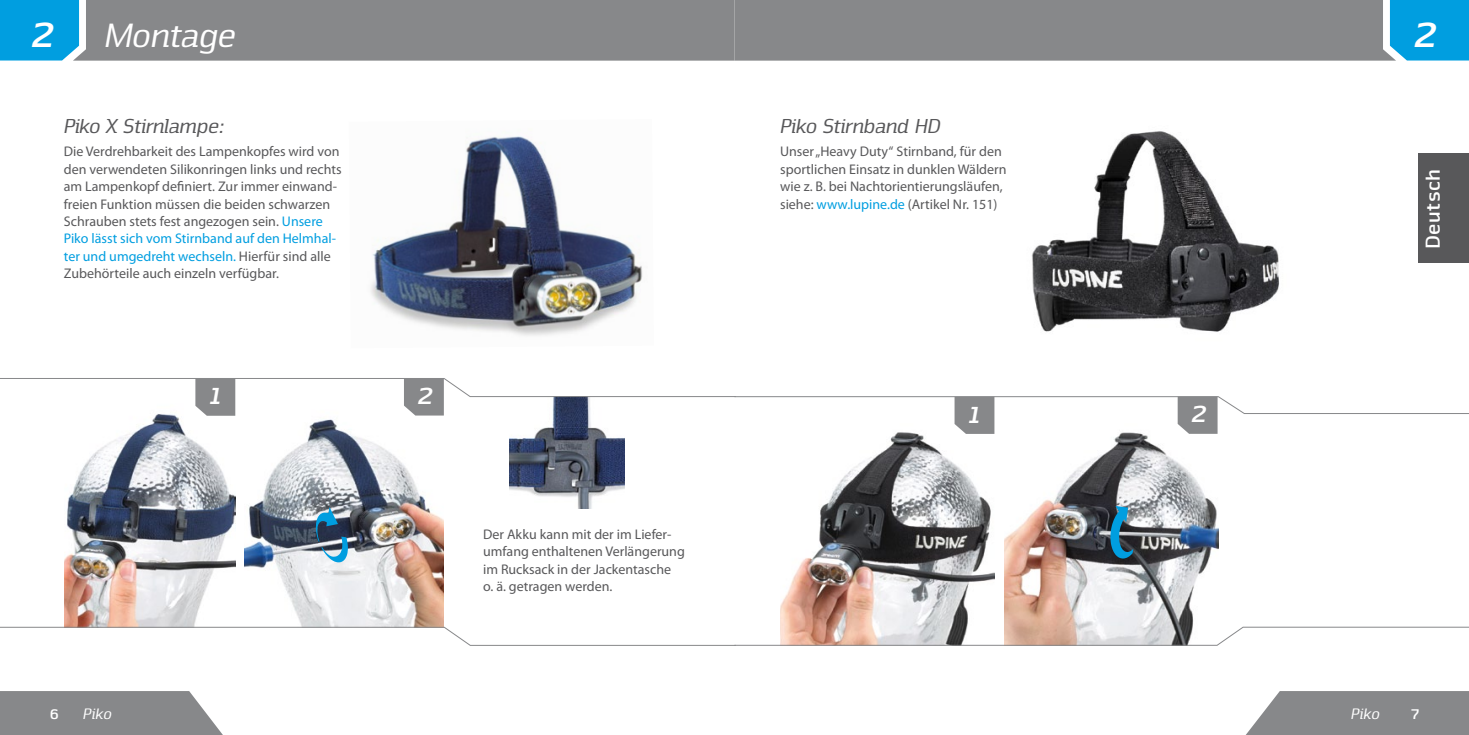
<style>
.page{position:relative;width:1469px;height:735px;background:#fff}
.page>*{position:absolute;margin:0;border:0;box-sizing:border-box;transform-origin:0 0}
.t1{font:italic 42px "Nuri Bold Slab";color:#fff}
.t2{font:italic 35px "Nuri Regular Slab";color:#fff}
.t3{font:italic 28px "Nuri Bold Slab";color:#fff}
.t4{font:italic 21px "Nuri Regular Slab";color:#58585a}
.t5{font:700 21px "Nuri";letter-spacing:.015em;color:#fff}
.t6{font:italic 15.75px "Nuri Regular Slab";letter-spacing:.025em;color:#fff}
.t7{font:700 15.75px "Nuri";color:#fff}
.t8{font:14px/17.3px "Myriad Pro";color:#58585a}
.s1{font-family:"Nuri Bold Slab";font-size:42px}
.s2{color:#009ee0}
</style>
<div class="page">
<svg style="left:0;top:691px;width:222px;height:43px;background:#8f9092"></svg>
<svg style="left:1246px;top:691px;width:222px;height:43px;background:#909193"></svg>
<div style="left:1418px;top:153px;width:50px;height:110px;background:#58585a"></div>
<svg style="left:0;top:0;width:1468px;height:61px;background:#7a8c94"></svg>
<img style="left:1005px;top:433px;width:213px;height:193px">
<img style="left:780px;top:433px;width:214px;height:193px">
<img style="left:244px;top:433px;width:199px;height:193px">
<img style="left:64px;top:433px;width:171px;height:193px">
<img style="left:370px;top:136px;width:273px;height:200px">
<img style="left:509px;top:433px;width:115px;height:75px">
<svg style="left:0;top:626px;width:1468px;height:19px"></svg>
<svg style="left:1110px;top:505px;width:23px;height:53px"></svg>
<svg style="left:316px;top:506px;width:32px;height:56px;background:#5a849e"></svg>
<svg style="left:0;top:378px;width:1468px;height:55px"></svg>
<img style="left:1031px;top:131px;width:248px;height:201px">
<h2 class="t2" style="left:30px;top:14px;width:204px"><span class="s1">2</span> Montage</h2>
<h1 class="t1" style="left:1411px;top:7px;width:26px">2</h1>
<h3 class="t4" style="left:61px;top:113px;width:162px">Piko X Stirnlampe:</h3>
<h3 class="t4" style="left:778px;top:113px;width:162px">Piko Stirnband HD</h3>
<p class="t8" style="left:64px;top:143px;width:279px">Die Verdrehbarkeit des Lampenkopfes wird von den verwendeten Silikonringen links und rechts am Lampenkopf definiert. Zur immer einwand&shy;freien Funktion müssen die beiden schwarzen Schrauben stets fest angezogen sein. <span class="s2">Unsere Piko lässt sich vom Stirnband auf den Helmhal&shy;ter und umgedreht wechseln.</span> Hierfür sind alle Zubehörteile auch einzeln verfügbar.</p>
<p class="t8" style="left:780px;top:143px;width:228px">Unser „Heavy Duty“ Stirnband, für den sportlichen Einsatz in dunklen Wäldern wie z. B. bei Nachtorientierungsläufen, siehe: <span class="s2">www.lupine.de</span> (Artikel Nr. 151)</p>
<h3 class="t3" style="left:208px;top:377px;width:13px">1</h3>
<h3 class="t3" style="left:416px;top:377px;width:18px">2</h3>
<p class="t8" style="left:483px;top:525px;width:203px">Der Akku kann mit der im Liefer&shy;umfang enthaltenen Verlängerung im Rucksack in der Jackentasche o. ä. getragen werden.</p>
<h3 class="t3" style="left:967px;top:395px;width:13px">1</h3>
<h3 class="t3" style="left:1190px;top:395px;width:18px">2</h3>
<h3 class="t5" style="left:1419px;top:250px;width:81px;rotate:-90deg">Deutsch</h3>
<p class="t7" style="left:49px;top:703px;width:11px">6</p>
<p class="t6" style="left:81px;top:703px;width:31px">Piko</p>
<p class="t6" style="left:1349px;top:703px;width:31px">Piko</p>
<p class="t7" style="left:1410px;top:703px;width:10px">7</p>
</div>
